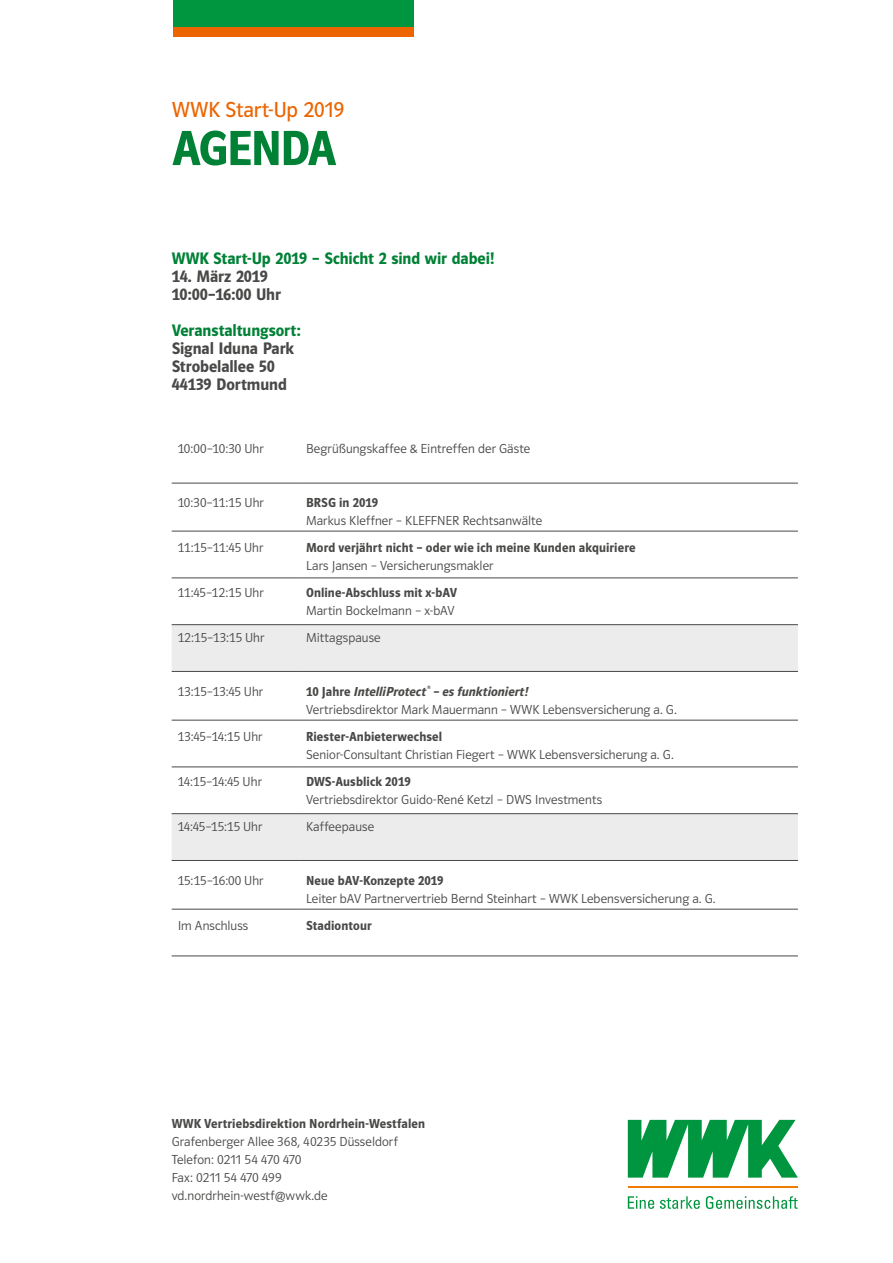
<style>
.page{position:relative;width:893px;height:1263px;background:#fff}
.page>*{position:absolute;margin:0;border:0;box-sizing:border-box;transform-origin:0 0}
.HEADLINE-34{font:600 51px "WWK Polo 66";letter-spacing:-.04em;color:#008136}
.TOPLINE-34{font:22.5px "WWK Polo 66 Buch";letter-spacing:-.005em;color:#ec6502}
.SUBHEAD-A-11_5{font:600 17.25px "WWK Polo 66";letter-spacing:-.005em;color:#494948}
.SUBHEAD-A-11_5-2{font:600 17.25px "WWK Polo 66";letter-spacing:-.005em;color:#008136}
.FUSSNOTE-6{font:13.5px "WWK Polo 66 Leicht";letter-spacing:.01em;color:#494948}
.FUSSNOTE-6-2{font:600 13.5px "WWK Polo 66";letter-spacing:.01em;color:#494948}
.COPY-9{font:13.5px "WWK Polo 66 Leicht";letter-spacing:.01em;color:#494948}
.COPY-9-2{font:600 13.5px "WWK Polo 66";letter-spacing:.01em;color:#494948}
.FUSSNOTE-6-3{font:italic 600 13.5px "WWK Polo 66";letter-spacing:.005em;color:#494948}
.s1{font-style:normal}
</style>
<div class="page">
<svg style="left:628px;top:1120px;width:170px;height:57px"></svg>
<hr style="left:628px;top:1186px;width:170px;height:2px;background:#ef7c00">
<svg style="left:628px;top:1196px;width:26px;height:13px"></svg>
<svg style="left:660px;top:1196px;width:40px;height:13px"></svg>
<svg style="left:706px;top:1196px;width:92px;height:13px"></svg>
<div style="left:173px;top:0;width:241px;height:28px;background:#00963f"></div>
<div style="left:173px;top:27px;width:241px;height:9px;background:#ec6502"></div>
<svg style="left:172px;top:625px;width:626px;height:235px"></svg>
<hr style="left:172px;top:483px;width:128px;height:1px;background:#494948">
<hr style="left:300px;top:483px;width:498px;height:1px;background:#494948">
<hr style="left:172px;top:531px;width:128px;height:1px;background:#494948">
<hr style="left:300px;top:531px;width:498px;height:1px;background:#494948">
<hr style="left:172px;top:577px;width:128px;height:1px;background:#494948">
<hr style="left:300px;top:577px;width:498px;height:1px;background:#494948">
<hr style="left:172px;top:624px;width:128px;height:1px;background:#494948">
<hr style="left:300px;top:624px;width:498px;height:1px;background:#494948">
<hr style="left:172px;top:671px;width:128px;height:1px;background:#494948">
<hr style="left:300px;top:671px;width:498px;height:1px;background:#494948">
<hr style="left:172px;top:720px;width:128px;height:1px;background:#494948">
<hr style="left:300px;top:720px;width:498px;height:1px;background:#494948">
<hr style="left:172px;top:766px;width:128px;height:1px;background:#494948">
<hr style="left:300px;top:766px;width:498px;height:1px;background:#494948">
<hr style="left:172px;top:813px;width:128px;height:1px;background:#494948">
<hr style="left:300px;top:813px;width:498px;height:1px;background:#494948">
<hr style="left:172px;top:860px;width:128px;height:1px;background:#494948">
<hr style="left:300px;top:860px;width:498px;height:1px;background:#494948">
<hr style="left:172px;top:909px;width:128px;height:1px;background:#494948">
<hr style="left:300px;top:909px;width:498px;height:1px;background:#494948">
<hr style="left:172px;top:955px;width:128px;height:1px;background:#494948">
<hr style="left:300px;top:955px;width:498px;height:1px;background:#494948">
<p class="TOPLINE-34" style="left:172px;top:98px;width:174px">WWK Start-Up 2019</p>
<p class="HEADLINE-34" style="left:172px;top:120px;width:166px">AGENDA</p>
<p class="SUBHEAD-A-11_5-2" style="left:172px;top:249px;width:324px">WWK Start-Up 2019 – Schicht 2 sind wir dabei!</p>
<p class="SUBHEAD-A-11_5" style="left:172px;top:267px;width:98px">14. März 2019</p>
<p class="SUBHEAD-A-11_5" style="left:172px;top:285px;width:111px">10:00–16:00 Uhr</p>
<p class="SUBHEAD-A-11_5-2" style="left:172px;top:321px;width:131px">Veranstaltungsort:</p>
<p class="SUBHEAD-A-11_5" style="left:172px;top:339px;width:124px">Signal Iduna Park</p>
<p class="SUBHEAD-A-11_5" style="left:172px;top:357px;width:105px">Strobelallee 50</p>
<p class="SUBHEAD-A-11_5" style="left:172px;top:375px;width:117px">44139 Dortmund</p>
<p class="FUSSNOTE-6" style="left:178px;top:442px;width:87px">10:00–10:30 Uhr</p>
<p class="FUSSNOTE-6" style="left:306px;top:442px;width:226px">Begrüßungskaffee &amp; Eintreffen der Gäste</p>
<p class="FUSSNOTE-6" style="left:178px;top:496px;width:88px">10:30–11:15 Uhr</p>
<p class="FUSSNOTE-6-2" style="left:306px;top:495px;width:74px">BRSG in 2019</p>
<p class="FUSSNOTE-6" style="left:306px;top:514px;width:238px">Markus Kleffner – KLEFFNER Rechtsanwälte</p>
<p class="FUSSNOTE-6" style="left:178px;top:541px;width:87px">11:15–11:45 Uhr</p>
<p class="FUSSNOTE-6-2" style="left:306px;top:540px;width:331px">Mord verjährt nicht – oder wie ich meine Kunden akquiriere</p>
<p class="FUSSNOTE-6" style="left:306px;top:559px;width:189px">Lars Jansen – Versicherungsmakler</p>
<p class="FUSSNOTE-6" style="left:178px;top:586px;width:88px">11:45–12:15 Uhr</p>
<p class="FUSSNOTE-6-2" style="left:306px;top:585px;width:152px">Online-Abschluss mit x-bAV</p>
<p class="FUSSNOTE-6" style="left:306px;top:604px;width:150px">Martin Bockelmann – x-bAV</p>
<p class="FUSSNOTE-6" style="left:178px;top:631px;width:88px">12:15–13:15 Uhr</p>
<p class="FUSSNOTE-6" style="left:306px;top:631px;width:76px">Mittagspause</p>
<p class="FUSSNOTE-6" style="left:178px;top:685px;width:87px">13:15–13:45 Uhr</p>
<p class="FUSSNOTE-6-3" style="left:306px;top:684px;width:224px"><span class="s1">10 Jahre</span> IntelliProtect® – es funktioniert!</p>
<p class="FUSSNOTE-6" style="left:306px;top:703px;width:372px">Vertriebsdirektor Mark Mauermann – WWK Lebensversicherung a. G.</p>
<p class="FUSSNOTE-6" style="left:178px;top:730px;width:86px">13:45–14:15 Uhr</p>
<p class="FUSSNOTE-6-2" style="left:306px;top:729px;width:138px">Riester-Anbieterwechsel</p>
<p class="FUSSNOTE-6" style="left:306px;top:748px;width:369px">Senior-Consultant Christian Fiegert – WWK Lebensversicherung a. G.</p>
<p class="FUSSNOTE-6" style="left:178px;top:775px;width:86px">14:15–14:45 Uhr</p>
<p class="FUSSNOTE-6-2" style="left:306px;top:774px;width:106px">DWS-Ausblick 2019</p>
<p class="FUSSNOTE-6" style="left:306px;top:793px;width:298px">Vertriebsdirektor Guido-René Ketzl – DWS Investments</p>
<p class="FUSSNOTE-6" style="left:178px;top:820px;width:86px">14:45–15:15 Uhr</p>
<p class="FUSSNOTE-6" style="left:306px;top:820px;width:70px">Kaffeepause</p>
<p class="FUSSNOTE-6" style="left:178px;top:874px;width:87px">15:15–16:00 Uhr</p>
<p class="FUSSNOTE-6-2" style="left:306px;top:873px;width:139px">Neue bAV-Konzepte 2019</p>
<p class="FUSSNOTE-6" style="left:306px;top:892px;width:411px">Leiter bAV Partnervertrieb Bernd Steinhart – WWK Lebensversicherung a. G.</p>
<p class="FUSSNOTE-6" style="left:178px;top:919px;width:72px">Im Anschluss</p>
<p class="FUSSNOTE-6-2" style="left:306px;top:918px;width:67px">Stadiontour</p>
<p class="COPY-9-2" style="left:172px;top:1116px;width:255px">WWK Vertriebsdirektion Nordrhein-Westfalen</p>
<p class="COPY-9" style="left:172px;top:1135px;width:228px">Grafenberger Allee 368, 40235 Düsseldorf</p>
<p class="COPY-9" style="left:172px;top:1153px;width:131px">Telefon: 0211 54 470 470</p>
<p class="COPY-9" style="left:172px;top:1171px;width:111px">Fax: 0211 54 470 499</p>
<p class="COPY-9" style="left:172px;top:1189px;width:158px">vd.nordrhein-westf@wwk.de</p>
</div>
